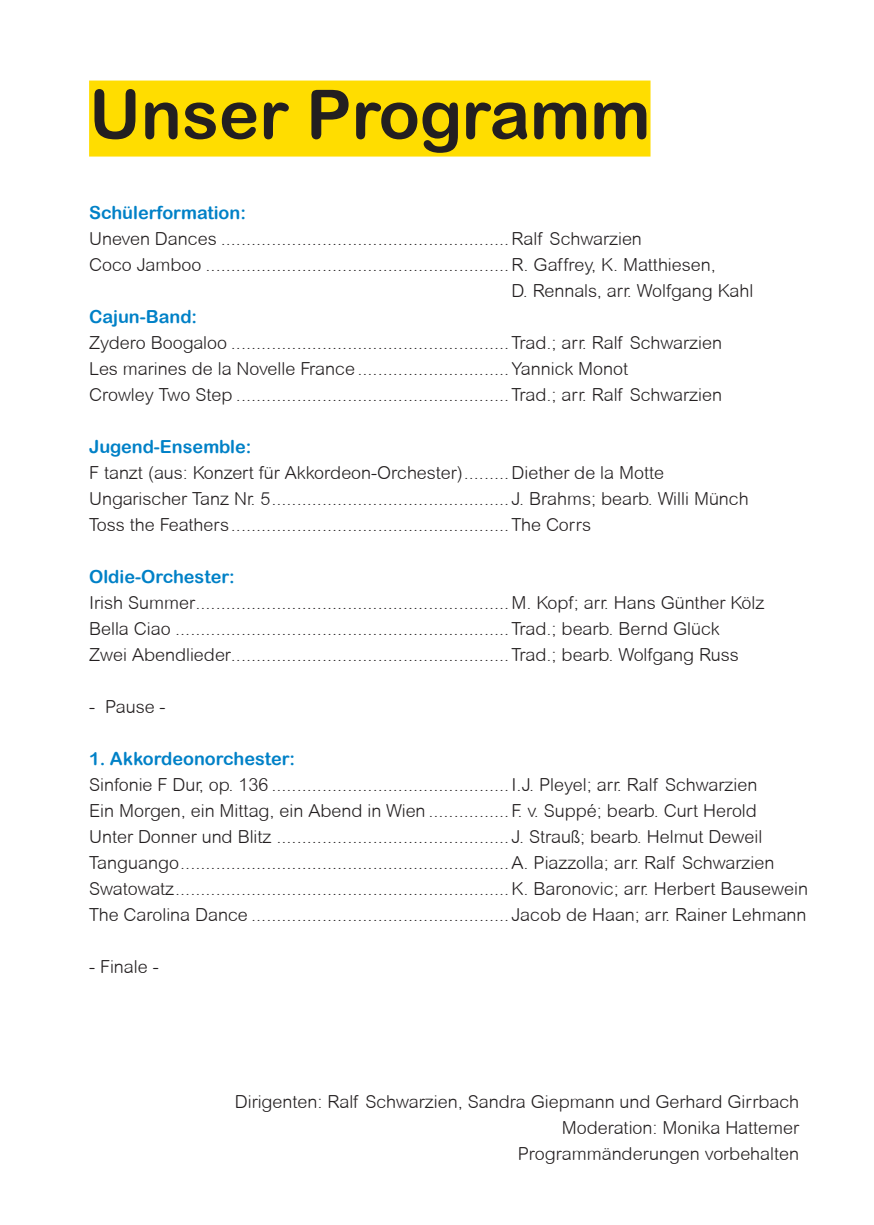
<style>
.page{position:relative;width:874px;height:1225px;background:#fff}
.page>*{position:absolute;margin:0;border:0;box-sizing:border-box;transform-origin:0 0}
.t1{font:68px "Arial Rounded MT Bold";color:#231f20}
.t2{font:300 18px/26px "Arial Rounded MT";color:#231f20}
.t3{font:18px "Arial Rounded MT Bold";color:#0081c7}
</style>
<div class="page">
<div style="left:89px;top:81px;width:561px;height:76px;background:#fd0"></div>
<h1 class="t1" style="left:89px;top:74px;width:562px">Unser Programm</h1>
<p class="t3" style="left:89px;top:201px;width:158px">Schülerformation:</p>
<p class="t2" style="left:89px;top:225px;width:554px">Uneven Dances .........................................................Ralf Schwarzien</p>
<p class="t2" style="left:89px;top:251px;width:628px">Coco Jamboo ............................................................R. Gaffrey, K. Matthiesen,</p>
<p class="t2" style="left:511px;top:277px;width:243px">D. Rennals, arr. Wolfgang Kahl</p>
<p class="t3" style="left:89px;top:305px;width:110px">Cajun-Band:</p>
<p class="t2" style="left:89px;top:329px;width:634px">Zydero Boogaloo .......................................................Trad.; arr. Ralf Schwarzien<br>Les marines de la Novelle France..............................Yannick Monot<br>Crowley Two Step ......................................................Trad.; arr. Ralf Schwarzien</p>
<p class="t3" style="left:89px;top:435px;width:164px">Jugend-Ensemble:</p>
<p class="t2" style="left:89px;top:459px;width:660px">F tanzt (aus: Konzert für Akkordeon-Orchester).........Diether de la Motte<br>Ungarischer Tanz Nr. 5...............................................J. Brahms; bearb. Willi Münch<br>Toss the Feathers.......................................................The Corrs</p>
<p class="t3" style="left:89px;top:565px;width:147px">Oldie-Orchester:</p>
<p class="t2" style="left:89px;top:589px;width:676px">Irish Summer..............................................................M. Kopf; arr. Hans Günther Kölz<br>Bella Ciao ..................................................................Trad.; bearb. Bernd Glück<br>Zwei Abendlieder.......................................................Trad.; bearb. Wolfgang Russ</p>
<p class="t2" style="left:89px;top:693px;width:78px">- Pause -</p>
<p class="t3" style="left:89px;top:747px;width:207px">1. Akkordeonorchester:</p>
<p class="t2" style="left:89px;top:771px;width:720px">Sinfonie F Dur, op. 136 ...............................................I.J. Pleyel; arr. Ralf Schwarzien<br>Ein Morgen, ein Mittag, ein Abend in Wien ................F. v. Suppé; bearb. Curt Herold<br>Unter Donner und Blitz ..............................................J. Strauß; bearb. Helmut Deweil Tanguango.................................................................A. Piazzolla; arr. Ralf Schwarzien Swatowatz..................................................................K. Baronovic; arr. Herbert Bausewein The Carolina Dance ...................................................Jacob de Haan; arr. Rainer Lehmann</p>
<p class="t2" style="left:89px;top:953px;width:71px">- Finale -</p>
<p class="t2" style="left:235px;top:1088px;width:565px;text-align:right">Dirigenten: Ralf Schwarzien, Sandra Giepmann und Gerhard Girrbach<br>Moderation: Monika Hattemer<br>Programmänderungen vorbehalten</p>
</div>
